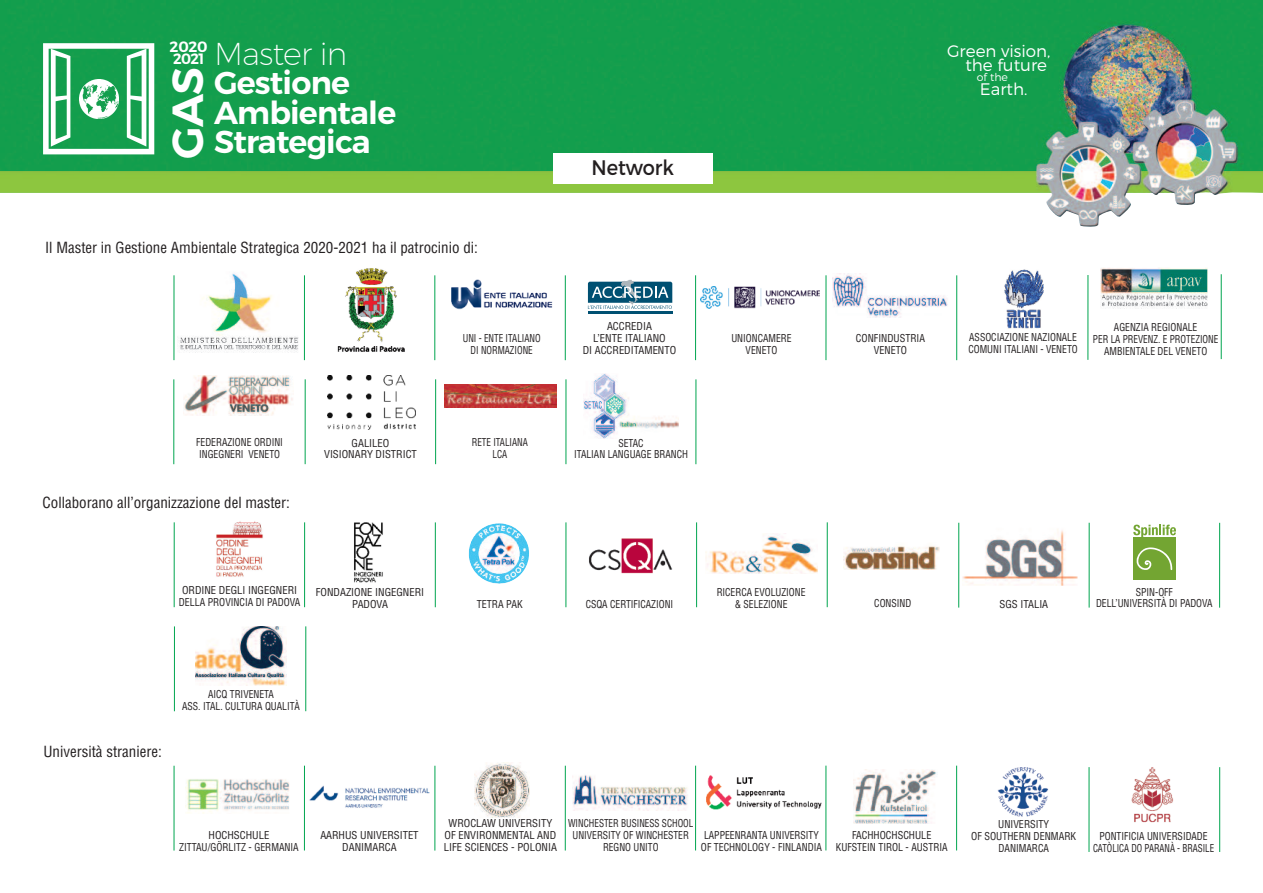
<style>
.page{position:relative;width:1263px;height:893px;background:#fff}
.page>*{position:absolute;margin:0;border:0;box-sizing:border-box;transform-origin:0 0}
.t1{font:600 43.5px "Montserrat";color:#fff}
.t2{font:600 31.65px/29.5px "Montserrat";letter-spacing:-.025em;color:#fff}
.t3{font:21px "Montserrat";color:#231f20;scale:.92 1}
.t4{font:300 16.65px/14.1px "Montserrat";color:#fff;text-align:right}
.t5{font:condensed 15px "Helvetica";color:#231f20}
.t6{font:600 15px "Montserrat";color:#fff}
.t7{font:300 10.95px "Montserrat";color:#fff}
.t8{font:condensed 10.65px/12px "Helvetica";color:#231f20;text-align:center;scale:.91 1}
.t9{font:condensed 10.65px/12px "Helvetica";color:#231f20;text-align:center}
.t10{font:condensed 10.65px/12px "Helvetica";color:#231f20;text-align:center;scale:.86 1}
.t11{font:condensed 10.65px/12px "Helvetica";color:#231f20;text-align:center;scale:.95 1}
.s1{font-size:15px}
.s2{font-weight:200}
</style>
<div class="page">
<img style="left:0;top:0;width:1263px;height:227px">
<svg style="left:43px;top:43px;width:111px;height:111px"></svg>
<img style="left:445px;top:384px;width:112px;height:24px">
<img style="left:584px;top:373px;width:95px;height:65px">
<img style="left:216px;top:521px;width:47px;height:56px">
<img style="left:354px;top:522px;width:29px;height:61px">
<img style="left:468px;top:523px;width:61px;height:61px">
<img style="left:589px;top:538px;width:84px;height:36px">
<img style="left:844px;top:546px;width:95px;height:23px">
<img style="left:706px;top:533px;width:112px;height:40px">
<img style="left:328px;top:376px;width:88px;height:53px">
<img style="left:474px;top:763px;width:56px;height:55px">
<img style="left:186px;top:779px;width:104px;height:34px">
<img style="left:309px;top:785px;width:121px;height:23px">
<img style="left:573px;top:775px;width:115px;height:35px">
<img style="left:706px;top:775px;width:116px;height:35px">
<img style="left:854px;top:769px;width:83px;height:55px">
<img style="left:997px;top:767px;width:52px;height:50px">
<hr style="left:174px;top:766px;width:1px;height:84px;background:#00a54f">
<hr style="left:304px;top:766px;width:1px;height:84px;background:#00a54f">
<hr style="left:1219px;top:767px;width:1px;height:85px;background:#00a54f">
<img style="left:1131px;top:767px;width:43px;height:56px">
<hr style="left:434px;top:766px;width:1px;height:84px;background:#00a54f">
<hr style="left:565px;top:766px;width:1px;height:84px;background:#00a54f">
<hr style="left:695px;top:766px;width:1px;height:84px;background:#00a54f">
<hr style="left:825px;top:766px;width:1px;height:84px;background:#00a54f">
<hr style="left:956px;top:766px;width:1px;height:84px;background:#00a54f">
<hr style="left:1089px;top:767px;width:1px;height:85px;background:#00a54f">
<hr style="left:305px;top:379px;width:1px;height:85px;background:#00a54f">
<hr style="left:435px;top:379px;width:1px;height:85px;background:#00a54f">
<hr style="left:696px;top:522px;width:1px;height:85px;background:#00a54f">
<hr style="left:566px;top:379px;width:1px;height:85px;background:#00a54f">
<hr style="left:695px;top:379px;width:1px;height:85px;background:#00a54f">
<hr style="left:174px;top:522px;width:1px;height:85px;background:#00a54f">
<hr style="left:304px;top:522px;width:1px;height:85px;background:#00a54f">
<hr style="left:435px;top:522px;width:1px;height:85px;background:#00a54f">
<hr style="left:958px;top:523px;width:1px;height:85px;background:#00a54f">
<hr style="left:1089px;top:523px;width:1px;height:85px;background:#00a54f">
<hr style="left:1219px;top:523px;width:1px;height:85px;background:#00a54f">
<hr style="left:565px;top:522px;width:1px;height:85px;background:#00a54f">
<hr style="left:827px;top:522px;width:1px;height:85px;background:#00a54f">
<hr style="left:174px;top:275px;width:1px;height:85px;background:#00a54f">
<hr style="left:304px;top:275px;width:1px;height:85px;background:#00a54f">
<hr style="left:1221px;top:274px;width:1px;height:85px;background:#00a54f">
<hr style="left:434px;top:275px;width:1px;height:85px;background:#00a54f">
<hr style="left:565px;top:275px;width:1px;height:85px;background:#00a54f">
<hr style="left:695px;top:275px;width:1px;height:85px;background:#00a54f">
<hr style="left:825px;top:275px;width:1px;height:85px;background:#00a54f">
<hr style="left:956px;top:275px;width:1px;height:85px;background:#00a54f">
<hr style="left:1087px;top:275px;width:1px;height:85px;background:#00a54f">
<hr style="left:173px;top:379px;width:1px;height:85px;background:#00a54f">
<img style="left:180px;top:273px;width:119px;height:79px">
<img style="left:832px;top:274px;width:116px;height:44px">
<img style="left:701px;top:286px;width:119px;height:23px">
<img style="left:1101px;top:268px;width:106px;height:41px">
<img style="left:183px;top:376px;width:110px;height:40px">
<img style="left:1004px;top:269px;width:40px;height:60px">
<img style="left:451px;top:279px;width:102px;height:30px">
<img style="left:337px;top:268px;width:68px;height:84px">
<img style="left:962px;top:529px;width:115px;height:56px">
<svg style="left:1133px;top:525px;width:43px;height:12px"></svg>
<div style="left:1133px;top:537px;width:43px;height:43px;background:#73a532"></div>
<svg style="left:1137px;top:547px;width:35px;height:23px"></svg>
<div style="left:553px;top:153px;width:159px;height:31px;background:#fff"></div>
<hr style="left:588px;top:311px;width:84px;height:2px;background:#005072">
<svg style="left:588px;top:280px;width:84px;height:29px"></svg>
<img style="left:196px;top:627px;width:91px;height:58px">
<hr style="left:305px;top:626px;width:1px;height:85px;background:#00a54f">
<hr style="left:174px;top:626px;width:1px;height:85px;background:#00a54f">
<h3 class="t6" style="left:170px;top:41px;width:40px">2020</h3>
<h2 class="t2" style="left:214px;top:41px;width:184px;text-indent:-41px"><span class="s1">2021</span> <span class="s2">Master in<br></span>Gestione<br>Ambientale<br>Strategica</h2>
<h3 class="t4" style="left:947px;top:45px;width:105px">Green vision, the future</h3>
<h1 class="t1" style="left:171px;top:159px;width:92px;rotate:-90deg">GAS</h1>
<p class="t7" style="left:977px;top:73px;width:33px">of the</p>
<h3 class="t4" style="left:980px;top:83px;width:49px">Earth.</h3>
<h3 class="t3" style="left:591px;top:160px;width:91px">Network</h3>
<h3 class="t5" style="left:45px;top:239px;width:434px">Il Master in Gestione Ambientale Strategica 2020-2021 ha il patrocinio di:</h3>
<p class="t8" style="left:196px;top:436px;width:97px;text-align:left">FEDERAZIONE ORDINI<br>INGEGNERI VENETO</p>
<h3 class="t5" style="left:43px;top:494px;width:249px">Collaborano all’organizzazione del master:</h3>
<p class="t10" style="left:463px;top:333px;width:92px">UNI - ENTE ITALIANO<br>DI NORMAZIONE</p>
<p class="t9" style="left:583px;top:321px;width:95px">ACCREDIA<br>L’ENTE ITALIANO<br>DI ACCREDITAMENTO</p>
<p class="t10" style="left:472px;top:437px;width:67px">RETE ITALIANA<br>LCA</p>
<p class="t9" style="left:324px;top:437px;width:94px">GALILEO<br>VISIONARY DISTRICT</p>
<p class="t8" style="left:574px;top:437px;width:127px">SETAC<br>ITALIAN LANGUAGE BRANCH</p>
<p class="t8" style="left:731px;top:333px;width:68px">UNIONCAMERE<br>VENETO</p>
<p class="t8" style="left:968px;top:332px;width:122px;text-align:left">ASSOCIAZIONE NAZIONALE<br>COMUNI ITALIANI - VENETO</p>
<p class="t8" style="left:1093px;top:321px;width:139px">AGENZIA REGIONALE<br>PER LA PREVENZ. E PROTEZIONE<br>AMBIENTALE DEL VENETO</p>
<p class="t11" style="left:856px;top:332px;width:74px">CONFINDUSTRIA<br>VENETO</p>
<p class="t9" style="left:179px;top:584px;width:123px;text-align:left">ORDINE DEGLI INGEGNERI<br>DELLA PROVINCIA DI PADOVA</p>
<p class="t9" style="left:316px;top:586px;width:110px">FONDAZIONE INGEGNERI<br>PADOVA</p>
<p class="t11" style="left:477px;top:598px;width:50px">TETRA PAK</p>
<p class="t8" style="left:717px;top:586px;width:99px">RICERCA EVOLUZIONE &amp; SELEZIONE</p>
<p class="t9" style="left:999px;top:598px;width:50px">SGS ITALIA</p>
<p class="t8" style="left:586px;top:598px;width:98px">CSQA CERTIFICAZIONI</p>
<p class="t8" style="left:874px;top:597px;width:42px">CONSIND</p>
<p class="t8" style="left:1096px;top:586px;width:130px">SPIN-OFF<br>DELL’UNIVERSITÀ DI PADOVA</p>
<h3 class="t5" style="left:43px;top:743px;width:120px">Università straniere:</h3>
<p class="t8" style="left:182px;top:688px;width:131px">AICQ TRIVENETA<br>ASS. ITAL. CULTURA QUALITÀ</p>
<p class="t9" style="left:444px;top:817px;width:115px">WROCLAW UNIVERSITY<br>OF ENVIRONMENTAL AND<br>LIFE SCIENCES - POLONIA</p>
<p class="t10" style="left:568px;top:817px;width:147px">WINCHESTER BUSINESS SCHOOL<br>UNIVERSITY OF WINCHESTER<br>REGNO UNITO</p>
<p class="t9" style="left:179px;top:829px;width:121px">HOCHSCHULE<br>ZITTAU/GÖRLITZ - GERMANIA</p>
<p class="t11" style="left:836px;top:829px;width:119px">FACHHOCHSCHULE<br>KUFSTEIN TIROL - AUSTRIA</p>
<p class="t11" style="left:971px;top:818px;width:112px">UNIVERSITY<br>OF SOUTHERN DENMARK<br>DANIMARCA</p>
<p class="t9" style="left:320px;top:829px;width:100px">AARHUS UNIVERSITET<br>DANIMARCA</p>
<p class="t8" style="left:701px;top:829px;width:134px;text-align:left">LAPPEENRANTA UNIVERSITY<br>OF TECHNOLOGY - FINLANDIA</p>
<p class="t8" style="left:1093px;top:831px;width:135px">PONTIFICIA UNIVERSIDADE<br>CATÒLICA DO PARANÀ - BRASILE</p>
</div>
